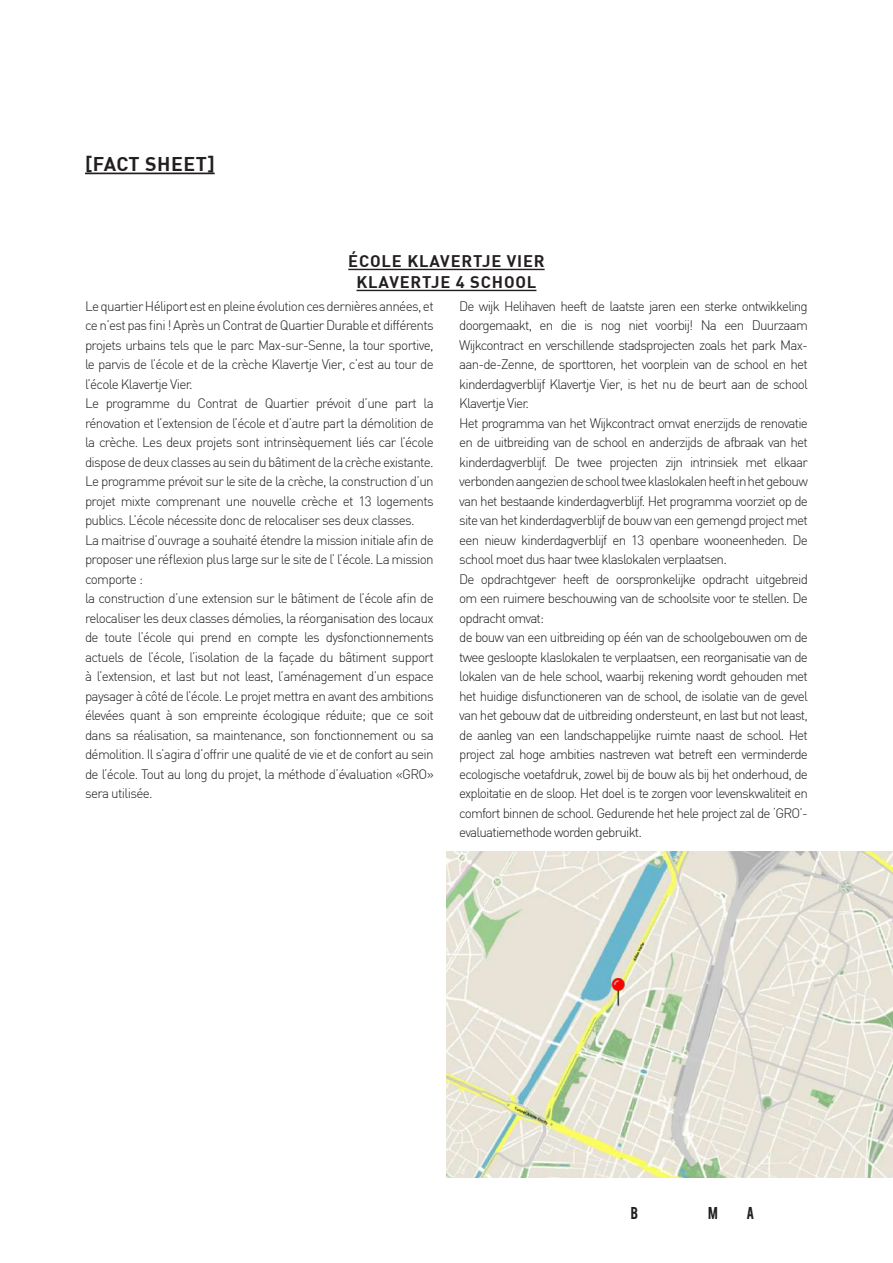
<style>
.page{position:relative;width:893px;height:1263px;background:#fff}
.page>*{position:absolute;margin:0;border:0;box-sizing:border-box;transform-origin:0 0}
.t1{font:700 19.5px "DIN";letter-spacing:.025em;color:#231f20}
.t2{font:700 16.5px/21px "DIN";letter-spacing:.05em;color:#231f20;text-align:center}
.t3{font:300 13.5px/19.5px "DIN";letter-spacing:-.06em;color:#231f20}
</style>
<div class="page">
<img style="left:446px;top:851px;width:447px;height:327px">
<hr style="left:85px;top:173px;width:130px;height:1px;background:#231f20">
<hr style="left:348px;top:269px;width:197px;height:1px;background:#231f20">
<hr style="left:356px;top:290px;width:180px;height:1px;background:#231f20">
<img style="left:602px;top:978px;width:32px;height:32px">
<h1 class="t1" style="left:85px;top:151px;width:131px">[FACT SHEET]</h1>
<p class="t2" style="left:348px;top:250px;width:198px">ÉCOLE KLAVERTJE VIER<br>KLAVERTJE 4 SCHOOL</p>
<p class="t3" style="left:85px;top:296px;width:350px">Le quartier Héliport est en pleine évolution ces dernières années, et ce n’est pas fini ! Après un Contrat de Quartier Durable et différents projets urbains tels que le parc Max-sur-Senne, la tour sportive, le parvis de l’école et de la crèche Klavertje Vier, c’est au tour de l’école Klavertje Vier.<br>Le programme du Contrat de Quartier prévoit d’une part la rénovation et l’extension de l’école et d’autre part la démolition de la crèche. Les deux projets sont intrinsèquement liés car l’école dispose de deux classes au sein du bâtiment de la crèche existante.<br>Le programme prévoit sur le site de la crèche, la construction d’un projet mixte comprenant une nouvelle crèche et 13 logements publics. L’école nécessite donc de relocaliser ses deux classes.<br>La maitrise d’ouvrage a souhaité étendre la mission initiale afin de proposer une réflexion plus large sur le site de l’ l’école. La mission comporte :<br>la construction d’une extension sur le bâtiment de l’école afin de relocaliser les deux classes démolies, la réorganisation des locaux de toute l’école qui prend en compte les dysfonctionnements actuels de l’école, l’isolation de la façade du bâtiment support à l’extension, et last but not least, l’aménagement d’un espace paysager à côté de l’école. Le projet mettra en avant des ambitions élevées quant à son empreinte écologique réduite; que ce soit dans sa réalisation, sa maintenance, son fonctionnement ou sa démolition. Il s’agira d’offrir une qualité de vie et de confort au sein de l’école. Tout au long du projet, la méthode d’évaluation «GRO» sera utilisée.</p>
<p class="t3" style="left:459px;top:296px;width:350px">De wijk Helihaven heeft de laatste jaren een sterke ontwikkeling doorgemaakt, en die is nog niet voorbij! Na een Duurzaam Wijkcontract en verschillende stadsprojecten zoals het park Max&shy;aan-de-Zenne, de sporttoren, het voorplein van de school en het kinderdagverblijf Klavertje Vier, is het nu de beurt aan de school Klavertje Vier.<br>Het programma van het Wijkcontract omvat enerzijds de renovatie en de uitbreiding van de school en anderzijds de afbraak van het kinderdagverblijf. De twee projecten zijn intrinsiek met elkaar verbonden aangezien de school twee klaslokalen heeft in het gebouw van het bestaande kinderdagverblijf. Het programma voorziet op de site van het kinderdagverblijf de bouw van een gemengd project met een nieuw kinderdagverblijf en 13 openbare wooneenheden. De school moet dus haar twee klaslokalen verplaatsen.<br>De opdrachtgever heeft de oorspronkelijke opdracht uitgebreid om een ruimere beschouwing van de schoolsite voor te stellen. De opdracht omvat:<br>de bouw van een uitbreiding op één van de schoolgebouwen om de twee gesloopte klaslokalen te verplaatsen, een reorganisatie van de lokalen van de hele school, waarbij rekening wordt gehouden met het huidige disfunctioneren van de school, de isolatie van de gevel van het gebouw dat de uitbreiding ondersteunt, en last but not least, de aanleg van een landschappelijke ruimte naast de school. Het project zal hoge ambities nastreven wat betreft een verminderde ecologische voetafdruk, zowel bij de bouw als bij het onderhoud, de exploitatie en de sloop. Het doel is te zorgen voor levenskwaliteit en comfort binnen de school. Gedurende het hele project zal de ‘GRO’- evaluatiemethode worden gebruikt.</p>
</div>
